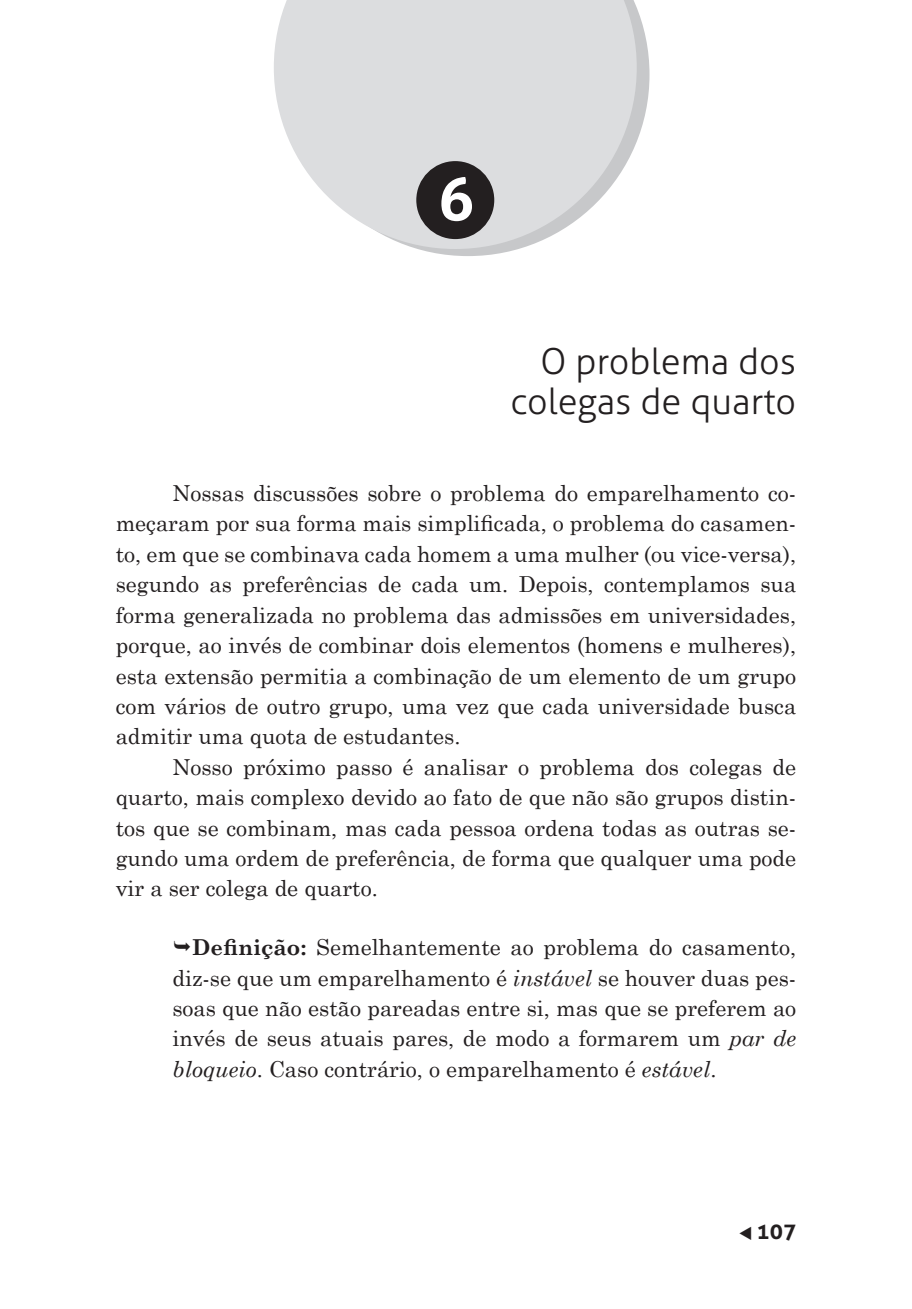
<style>
.page{position:relative;width:912px;height:1309px;background:#fff}
.page>*{position:absolute;margin:0;border:0;box-sizing:border-box;transform-origin:0 0}
.t1{font:700 60px "Aller";color:#fff}
.t2{font:300 36px/40px "Aller";color:#231f20;text-align:right}
.t3{font:22px/30.4px "Century Schoolbook";color:#231f20;text-align:justify}
.t4{font:700 22px "Aller";color:#231f20}
.s1{font-weight:700}
.s2{font-style:italic}
</style>
<div class="page">
<svg style="left:418px;top:9px;width:231px;height:247px"></svg>
<svg style="left:274px;top:0;width:363px;height:249px;background:#dfe0e2"></svg>
<div style="left:416px;top:161px;width:78px;height:78px;background:#231f20;border-radius:50%"></div>
<h1 class="t1" style="left:438px;top:162px;width:37px">6</h1>
<h2 class="t2" style="left:510px;top:341px;width:287px">O problema dos colegas de quarto</h2>
<p class="t3" style="left:116px;top:476px;width:682px;text-indent:57px">Nossas discussões sobre o problema do emparelhamento co&shy;meçaram por sua forma mais simplificada, o problema do casamen&shy;to, em que se combinava cada homem a uma mulher (ou vice-versa), segundo as preferências de cada um. Depois, contemplamos sua forma generalizada no problema das admissões em universidades, porque, ao invés de combinar dois elementos (homens e mulheres), esta extensão permitia a combinação de um elemento de um grupo com vários de outro grupo, uma vez que cada universidade busca admitir uma quota de estudantes.</p>
<p class="t3" style="left:116px;top:749px;width:682px;text-indent:57px">Nosso próximo passo é analisar o problema dos colegas de quarto, mais complexo devido ao fato de que não são grupos distin&shy;tos que se combinam, mas cada pessoa ordena todas as outras se&shy;gundo uma ordem de preferência, de forma que qualquer uma pode vir a ser colega de quarto.</p>
<p class="t3" style="left:172px;top:930px;width:625px;text-indent:20px"><span class="s1">Definição:</span> Semelhantemente ao problema do casamento, diz-se que um emparelhamento é <span class="s2">instável</span> se houver duas pes&shy;soas que não estão pareadas entre si, mas que se preferem ao invés de seus atuais pares, de modo a formarem um <span class="s2">par de bloqueio</span>. Caso contrário, o emparelhamento é <span class="s2">estável</span>.</p>
<p class="t4" style="left:738px;top:1217px;width:59px">▼ 107</p>
</div>
